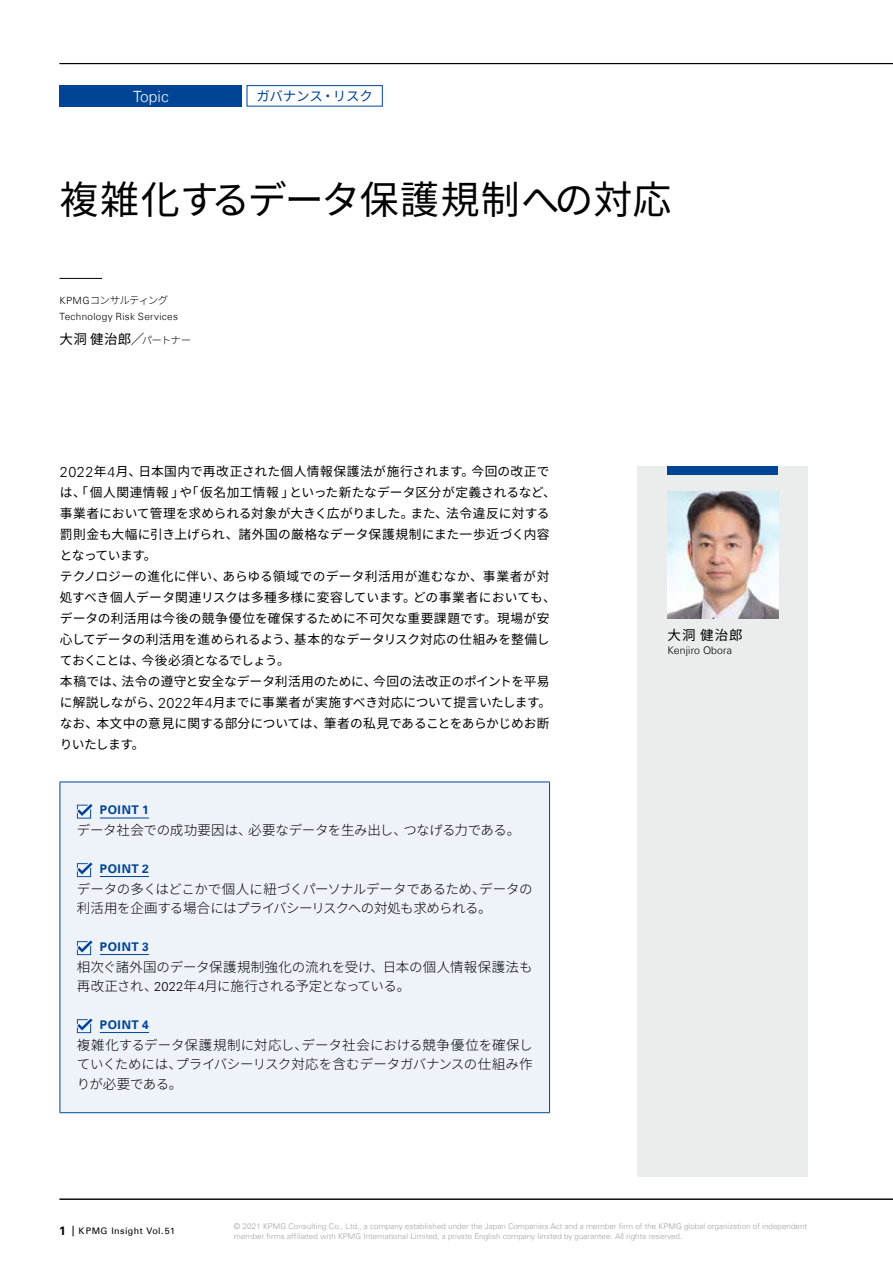
<style>
.page{position:relative;width:893px;height:1263px;background:#fff}
.page>*{position:absolute;margin:0;border:0;box-sizing:border-box;transform-origin:0 0}
.t1{font:39px "Noto Sans CJ Kjp";color:#000}
.t2{font:300 15.45px "Universfor KPMG";letter-spacing:.01em;color:#fff}
.t3{font:300 13.5px/19.5px "Noto Sans CJ Kjp";letter-spacing:-.02em;color:#000}
.t4{font:13.5px "Noto Sans CJ Kjp";letter-spacing:.065em;color:#000}
.t5{font:13.5px "Noto Sans CJ Kjp";letter-spacing:-.02em;color:#004595}
.t6{font:12.75px/21px "Noto Sans CJ Kjp";letter-spacing:.005em;color:#000}
.t7{font:700 12px "Universfor KPMG";letter-spacing:.04em;color:#004595}
.t8{font:700 12px "Universfor KPMG";color:#000}
.t9{font:300 10.5px "Universfor KPMG";letter-spacing:.01em;color:#000}
.t10{font:300 10.5px "Noto Sans CJ Kjp";letter-spacing:-.08em;color:#000}
.t11{font:300 10.05px "Universfor KPMG";letter-spacing:.03em;color:#000}
.t12{font:9px "Universfor KPMG";letter-spacing:.04em;color:#000}
.t13{font:300 7.95px/9.8px "Universfor KPMG";letter-spacing:.01em;color:#9fa0a0}
.s1{font-family:"Universfor KPMG";font-size:10.05px}
.s2{font-weight:300;font-size:10.5px}
.s3{font-family:"Universfor KPMG";font-weight:300;font-size:14.4px}
.s4{font-family:"Universfor KPMG";font-size:12.9px}
</style>
<div class="page">
<hr style="left:60px;top:63px;width:833px;height:1px;background:#000">
<hr style="left:60px;top:1199px;width:833px;height:1px;background:#000">
<div style="left:247px;top:85px;width:136px;height:21px;border:1px solid #004595"></div>
<div style="left:60px;top:85px;width:182px;height:21px;background:#004595"></div>
<div style="left:638px;top:466px;width:170px;height:710px;background:#ebecec"></div>
<div style="left:668px;top:466px;width:110px;height:9px;background:#004595"></div>
<div style="left:60px;top:782px;width:490px;height:331px;background:#eef3fa"></div>
<hr style="left:60px;top:781px;width:490px;height:1px;background:#004595">
<hr style="left:60px;top:782px;width:1px;height:330px;background:#004595">
<hr style="left:549px;top:782px;width:1px;height:330px;background:#004595">
<hr style="left:60px;top:1112px;width:490px;height:1px;background:#004595">
<hr style="left:100px;top:818px;width:49px;height:1px;background:#004595">
<hr style="left:100px;top:876px;width:49px;height:1px;background:#004595">
<hr style="left:100px;top:954px;width:49px;height:1px;background:#004595">
<hr style="left:100px;top:1032px;width:49px;height:1px;background:#004595">
<svg style="left:77px;top:804px;width:16px;height:14px"></svg>
<svg style="left:77px;top:862px;width:16px;height:15px"></svg>
<svg style="left:77px;top:940px;width:16px;height:15px"></svg>
<svg style="left:77px;top:1018px;width:16px;height:15px"></svg>
<hr style="left:60px;top:278px;width:42px;height:1px;background:#000">
<img style="left:668px;top:491px;width:110px;height:128px">
<p class="t2" style="left:133px;top:87px;width:37px">Topic</p>
<p class="t5" style="left:256px;top:88px;width:118px">ガバナンス・リスク</p>
<h1 class="t1" style="left:60px;top:178px;width:613px">複雑化するデータ保護規制への対応</h1>
<p class="t10" style="left:60px;top:294px;width:110px"><span class="s1">KPMG</span>コンサルティング</p>
<p class="t11" style="left:60px;top:311px;width:120px">Technology Risk Services</p>
<p class="t4" style="left:60px;top:331px;width:133px">大洞 健治郎／<span class="s2">パートナー</span></p>
<p class="t6" style="left:60px;top:461px;width:498px"><span class="s3">2022</span>年<span class="s3">4</span>月、日本国内で再改正された個人情報保護法が施行されます。今回の改正では、「個人関連情報」や「仮名加工情報」といった新たなデータ区分が定義されるなど、事業者において管理を求められる対象が大きく広がりました。また、法令違反に対する罰則金も大幅に引き上げられ、諸外国の厳格なデータ保護規制にまた一歩近づく内容となっています。<br>テクノロジーの進化に伴い、あらゆる領域でのデータ利活用が進むなか、事業者が対処すべき個人データ関連リスクは多種多様に変容しています。どの事業者においても、データの利活用は今後の競争優位を確保するために不可欠な重要課題です。現場が安心してデータの利活用を進められるよう、基本的なデータリスク対応の仕組みを整備しておくことは、今後必須となるでしょう。<br>本稿では、法令の遵守と安全なデータ利活用のために、今回の法改正のポイントを平易に解説しながら、<span class="s3">2022</span>年<span class="s3">4</span>月までに事業者が実施すべき対応について提言いたします。なお、本文中の意見に関する部分については、筆者の私見であることをあらかじめお断りいたします。</p>
<p class="t7" style="left:100px;top:803px;width:51px">POINT 1</p>
<p class="t3" style="left:77px;top:821px;width:445px">データ社会での成功要因は、必要なデータを生み出し、つなげる力である。</p>
<p class="t7" style="left:100px;top:861px;width:51px">POINT 2</p>
<p class="t3" style="left:77px;top:879px;width:457px">データの多くはどこかで個人に紐づくパーソナルデータであるため、データの利活用を企画する場合にはプライバシーリスクへの対処も求められる。</p>
<p class="t7" style="left:100px;top:939px;width:51px">POINT 3</p>
<p class="t3" style="left:77px;top:957px;width:457px">相次ぐ諸外国のデータ保護規制強化の流れを受け、日本の個人情報保護法も再改正され、<span class="s4">2022</span>年<span class="s4">4</span>月に施行される予定となっている。</p>
<p class="t7" style="left:100px;top:1017px;width:51px">POINT 4</p>
<p class="t3" style="left:77px;top:1035px;width:457px;text-align:justify">複雑化するデータ保護規制に対応し、データ社会における競争優位を確保していくためには、プライバシーリスク対応を含むデータガバナンスの仕組み作りが必要である。</p>
<p class="t4" style="left:668px;top:627px;width:76px">大洞健治郎</p>
<p class="t9" style="left:668px;top:643px;width:66px">Kenjiro Obora</p>
<p class="t8" style="left:59px;top:1224px;width:8px">1</p>
<p class="t12" style="left:79px;top:1226px;width:98px">KPMG Insight Vol.51</p>
<p class="t13" style="left:234px;top:1221px;width:575px">© 2021 KPMG Consulting Co., Ltd., a company established under the Japan Companies Act and a member firm of the KPMG global organization of independent member firms affiliated with KPMG International Limited, a private English company limited by guarantee. All rights reserved.</p>
</div>
